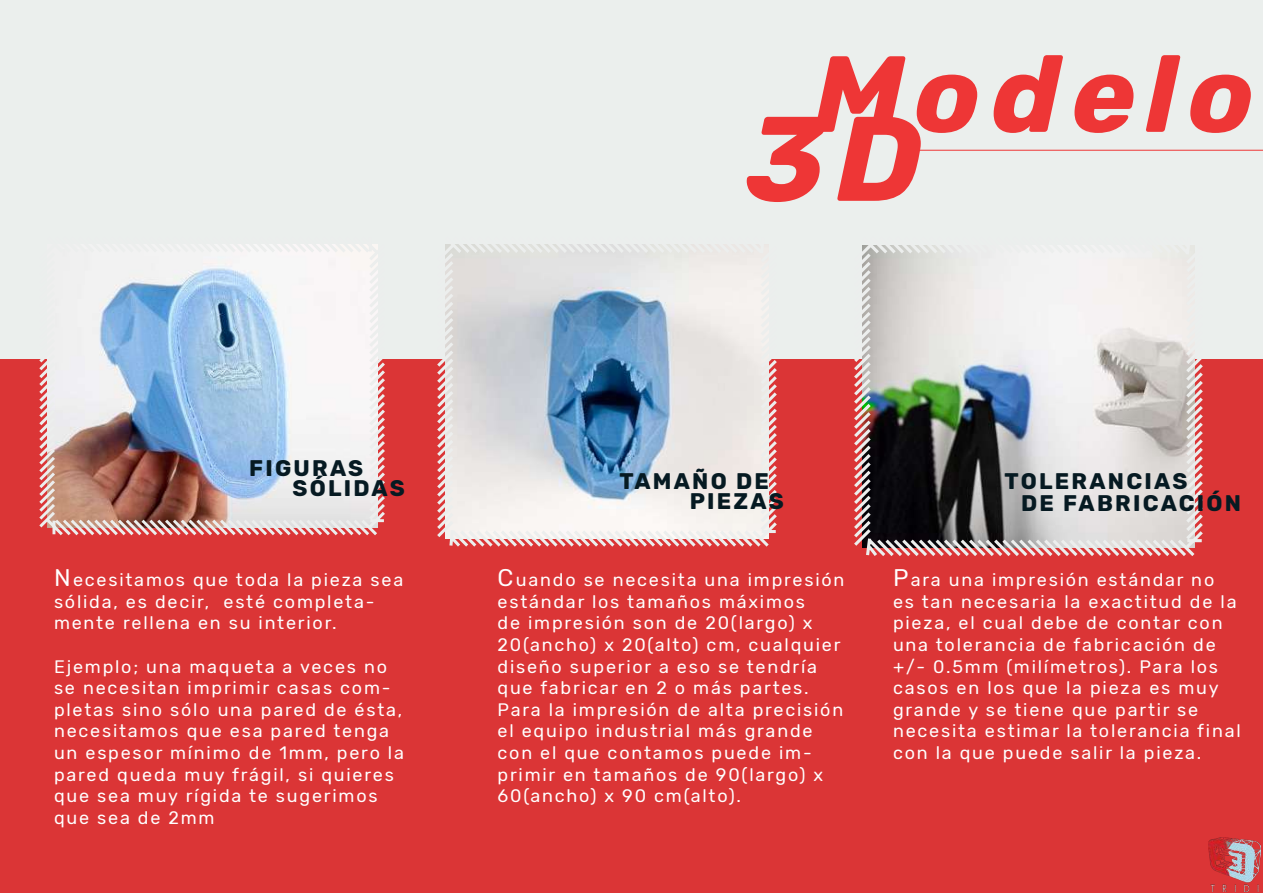
<style>
.page{position:relative;width:1263px;height:893px;background:#ebefed}
.page>*{position:absolute;margin:0;border:0;box-sizing:border-box;transform-origin:0 0}
.t1{font:italic 700 120px "Rubik";color:#ee3636}
.t2{font:italic 700 108px "Rubik";letter-spacing:.1em;color:#ee3636}
.t3{font:700 22.5px/19.6px "Rubik";letter-spacing:.1em;color:#061a22}
.t4{font:18px/21.6px "Rubik";letter-spacing:.1em;color:#fff}
.s1{font-size:24px}
</style>
<div class="page">
<div style="left:0;top:359px;width:1263px;height:534px;background:#db3536"></div>
<img style="left:39px;top:244px;width:346px;height:292px">
<svg style="left:437px;top:244px;width:340px;height:303px"></svg>
<svg style="left:854px;top:245px;width:349px;height:311px"></svg>
<hr style="left:908px;top:150px;width:355px;height:1px;background:#ee3636">
<img style="left:1209px;top:837px;width:52px;height:55px">
<h2 class="t2" style="left:814px;top:32px;width:442px">Modelo</h2>
<h1 class="t1" style="left:744px;top:90px;width:179px">3D</h1>
<p class="t3" style="left:293px;top:459px;width:114px;text-indent:-43px">FIGURAS<br>SÓLIDAS</p>
<p class="t3" style="left:690px;top:472px;width:96px;text-indent:-70px">TAMAÑO DE<br>PIEZAS</p>
<p class="t3" style="left:1021px;top:471px;width:221px;line-height:21.5px;text-indent:-17px">TOLERANCIAS<br>DE FABRICACIÓN</p>
<p class="t4" style="left:54px;top:570px;width:351px"><span class="s1">N</span>ecesitamos que toda la pieza sea sólida, es decir, esté completa&shy;mente rellena en su interior.</p>
<p class="t4" style="left:54px;top:656px;width:351px">Ejemplo; una maqueta a veces no se necesitan imprimir casas com&shy;pletas sino sólo una pared de ésta, necesitamos que esa pared tenga un espesor mínimo de 1mm, pero la pared queda muy frágil, si quieres que sea muy rígida te sugerimos que sea de 2mm</p>
<p class="t4" style="left:497px;top:570px;width:348px"><span class="s1">C</span>uando se necesita una impresión estándar los tamaños máximos<br>de impresión son de 20(largo) x<br>20(ancho) x 20(alto) cm, cualquier diseño superior a eso se tendría que fabricar en 2 o más partes.<br>Para la impresión de alta precisión el equipo industrial más grande con el que contamos puede im&shy;primir en tamaños de 90(largo) x<br>60(ancho) x 90 cm(alto).</p>
<p class="t4" style="left:893px;top:570px;width:349px"><span class="s1">P</span>ara una impresión estándar no<br>es tan necesaria la exactitud de la pieza, el cual debe de contar con una tolerancia de fabricación de +/- 0.5mm (milímetros). Para los casos en los que la pieza es muy grande y se tiene que partir se necesita estimar la tolerancia final con la que puede salir la pieza.</p>
</div>
